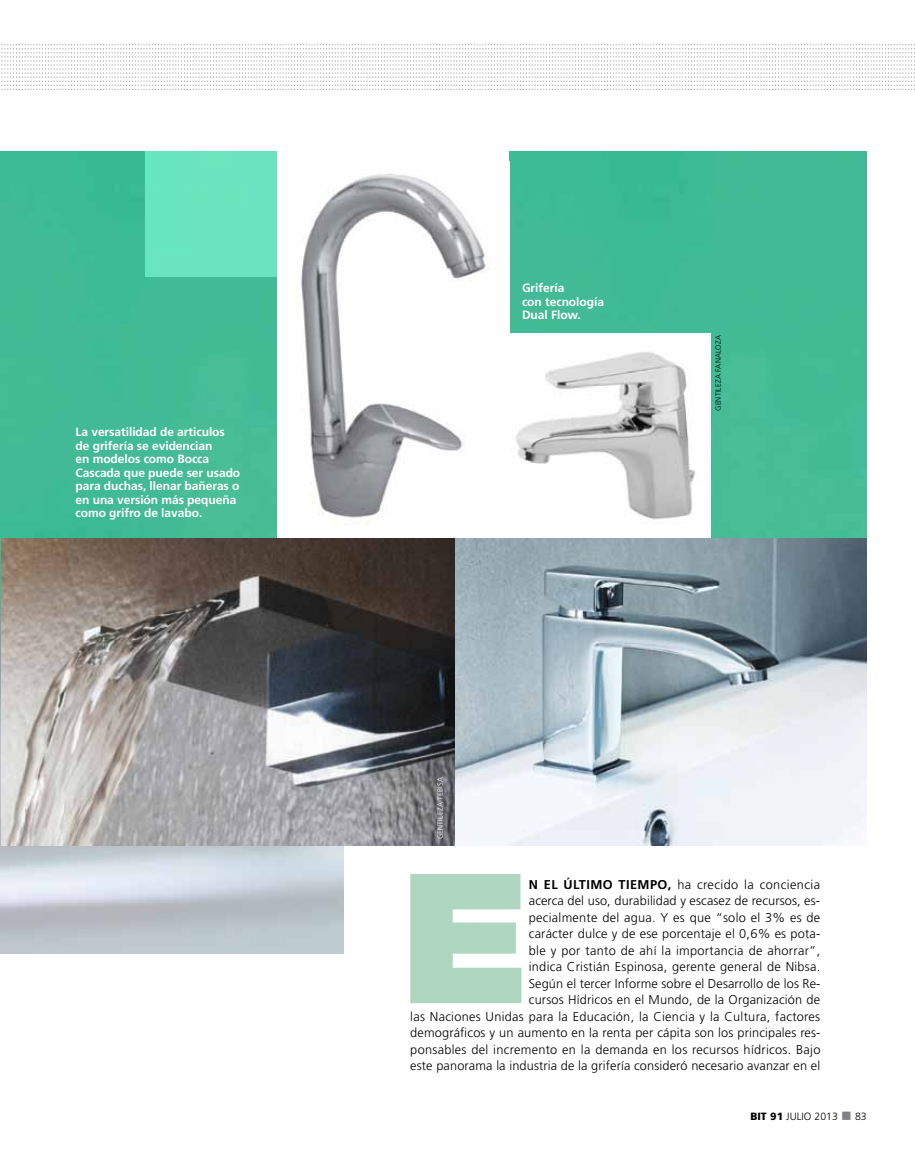
<style>
.page{position:relative;width:915px;height:1170px;background:#fff}
.page>*{position:absolute;margin:0;border:0;box-sizing:border-box;transform-origin:0 0}
.t1{font:900 184.5px "Gotham";color:#a5d2bb}
.t2{font:300 12.75px/16.5px "Frutiger";letter-spacing:.015em;color:#000;text-align:right}
.t3{font:700 12px/13.5px "Frutiger";letter-spacing:-.005em;color:#fff}
.t4{font:300 10.5px "Frutiger";letter-spacing:.005em;color:#000}
.t5{font:300 7.5px "Frutiger";letter-spacing:.03em;color:#000}
.t6{font:300 7.5px "Frutiger";letter-spacing:.025em;color:#fff}
.s1{font-weight:700}
.s2{font-weight:900}
.s3{color:#808285}
</style>
<div class="page">
<img style="left:0;top:152px;width:344px;height:801px">
<div style="left:146px;top:152px;width:146px;height:125px;background:#6be3c0"></div>
<div style="left:509px;top:152px;width:357px;height:386px;background:#42ba97"></div>
<svg style="left:2px;top:44px;width:910px;height:46px"></svg>
<div style="left:503px;top:333px;width:207px;height:210px;background:#fff"></div>
<img style="left:516px;top:352px;width:180px;height:168px">
<div style="left:277px;top:142px;width:232px;height:396px;background:#fff"></div>
<img style="left:301px;top:173px;width:186px;height:345px">
<img style="left:1px;top:538px;width:454px;height:307px">
<img style="left:455px;top:538px;width:411px;height:307px">
<p class="t3" style="left:75px;top:425px;width:166px">La versatilidad de articulos de grifería se evidencian<br>en modelos como Bocca<br>Cascada que puede ser usado para duchas, llenar bañeras o en una versión más pequeña como grifro de lavabo.</p>
<p class="t3" style="left:522px;top:281px;width:83px">Grifería<br>con tecnología<br>Dual Flow.</p>
<p class="t5" style="left:713px;top:411px;width:77px;rotate:-90deg">Gentileza fanaloza</p>
<p class="t6" style="left:436px;top:839px;width:63px;rotate:-90deg">Gentileza tebisa</p>
<h1 class="t1" style="left:403px;top:805px;width:124px">E</h1>
<p class="t2" style="left:410px;top:876px;width:411px"><span class="s1">n el último tiempo,</span> ha crecido la conciencia<br>acerca del uso, durabilidad y escasez de recursos, es-<br>pecialmente del agua. Y es que “solo el 3% es de<br>carácter dulce y de ese porcentaje el 0,6% es pota-<br>ble y por tanto de ahí la importancia de ahorrar”,<br>indica Cristián Espinosa, gerente general de Nibsa.<br>Según el tercer Informe sobre el Desarrollo de los Re-<br>cursos Hídricos en el M undo, de la Organización de<br>las Naciones U nidas para la Educación, la Ciencia y la Cultura, factores demográficos y un aumento en la renta per cápita son los principales res&shy;ponsables del incremento en la demanda en los recursos hídricos. Bajo este panorama la industria de la grifería consideró necesario avanzar en el</p>
<p class="t4" style="left:750px;top:1110px;width:118px"><span class="s2">BIT 91</span> julio 2013 <span class="s3">■</span> 83</p>
</div>
